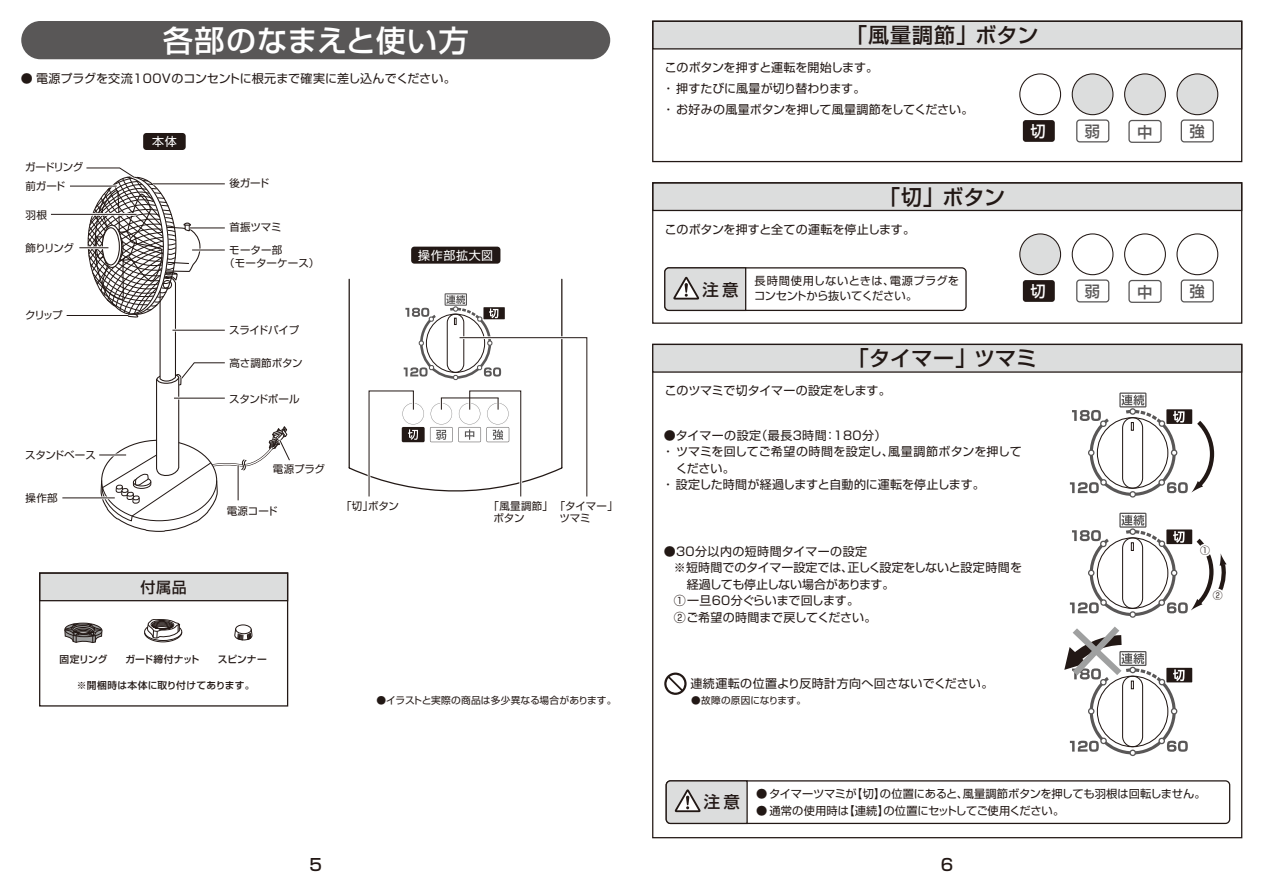
<style>
.page{position:relative;width:1263px;height:893px;background:#fff}
.page>*{position:absolute;margin:0;border:0;box-sizing:border-box;transform-origin:0 0}
.t1{font:500 30px "Shin Go Pro";letter-spacing:.04em;color:#fff}
.t2{font:500 21px "Shin Go Pro";letter-spacing:.005em;color:#221815}
.t3{font:500 16.5px "Shin Go Pro";color:#221815}
.t4{font:500 15.3px "Shin Go Pro";color:#595757}
.t5{font:500 15.3px "Shin Go Pro";color:#fff}
.t6{font:500 15px "Shin Go Pro";color:#221815}
.t7{font:12px/21px "Shin Go Pro";color:#221815}
.t8{font:12px "Shin Go Pro";letter-spacing:.035em;color:#221815}
.t9{font:12px "Shin Go Pro";letter-spacing:.03em;color:#221815}
.t10{font:12px "Shin Go Pro";letter-spacing:-.025em;color:#221815}
.t11{font:12px "Shin Go Pro";letter-spacing:.05em;color:#fff}
.t12{font:11.25px/16.5px "Shin Go Pro";letter-spacing:-.01em;color:#221815}
.t13{font:10.5px/22.6px "Shin Go Pro";letter-spacing:-.015em;color:#221815}
.t14{font:10.5px/12px "Shin Go Pro";letter-spacing:.005em;color:#221815}
.t15{font:10.5px/18.6px "Shin Go Pro";letter-spacing:-.075em;color:#221815}
.t16{font:9.9px "Shin Go Pro";color:#221815}
.t17{font:500 9.75px "Shin Go Pro";letter-spacing:.015em;color:#221815}
.t18{font:9.75px "Shin Go Pro";letter-spacing:.005em;color:#221815}
.t19{font:9.6px "Shin Go Pro";letter-spacing:-.005em;color:#221815}
</style>
<div class="page">
<div style="left:21px;top:21px;width:589px;height:38px;background:#595757;border-radius:19px"></div>
<div style="left:652px;top:21px;width:590px;height:29px;background:#dcdddd;border:1px solid #221815"></div>
<div style="left:652px;top:21px;width:590px;height:141px;border:1px solid #221815"></div>
<div style="left:652px;top:182px;width:590px;height:29px;background:#dcdddd;border:1px solid #221815"></div>
<div style="left:652px;top:182px;width:590px;height:142px;border:1px solid #221815"></div>
<div style="left:666px;top:780px;width:564px;height:44px;border:1px solid #221815;border-radius:4px"></div>
<svg style="left:665px;top:780px;width:83px;height:45px;background:#c5c4c4"></svg>
<div style="left:664px;top:267px;width:303px;height:44px;border:1px solid #221815;border-radius:4px"></div>
<svg style="left:664px;top:267px;width:83px;height:45px;background:#c5c5c4"></svg>
<svg style="left:664px;top:673px;width:23px;height:22px"></svg>
<div style="left:652px;top:344px;width:590px;height:29px;background:#dcdddd;border:1px solid #221815"></div>
<div style="left:1019px;top:73px;width:42px;height:42px;border:1px solid #221815;border-radius:50%"></div>
<div style="left:1072px;top:74px;width:41px;height:41px;background:#dcdddd;border-radius:50%"></div>
<div style="left:1072px;top:73px;width:41px;height:42px;border:1px solid #221815;border-radius:50%"></div>
<div style="left:1125px;top:74px;width:40px;height:41px;background:#dcdddd;border-radius:50%"></div>
<div style="left:1124px;top:73px;width:42px;height:42px;border:1px solid #221815;border-radius:50%"></div>
<div style="left:1177px;top:74px;width:41px;height:41px;background:#dcdddd;border-radius:50%"></div>
<div style="left:1176px;top:73px;width:42px;height:42px;border:1px solid #221815;border-radius:50%"></div>
<div style="left:1023px;top:120px;width:32px;height:22px;background:#221815;border-radius:3px"></div>
<div style="left:1076px;top:119px;width:33px;height:23px;border:1px solid #595757;border-radius:3px"></div>
<div style="left:1128px;top:120px;width:34px;height:23px;border:1px solid #595757;border-radius:3px"></div>
<div style="left:1181px;top:119px;width:33px;height:23px;border:1px solid #595757;border-radius:3px"></div>
<div style="left:1020px;top:234px;width:40px;height:41px;background:#dcdddd;border-radius:50%"></div>
<div style="left:1019px;top:233px;width:42px;height:42px;border:1px solid #221815;border-radius:50%"></div>
<div style="left:1072px;top:233px;width:41px;height:42px;border:1px solid #221815;border-radius:50%"></div>
<div style="left:1124px;top:233px;width:42px;height:42px;border:1px solid #221815;border-radius:50%"></div>
<div style="left:1176px;top:233px;width:42px;height:42px;border:1px solid #221815;border-radius:50%"></div>
<div style="left:1023px;top:280px;width:32px;height:22px;background:#221815;border-radius:3px"></div>
<div style="left:1076px;top:279px;width:33px;height:23px;border:1px solid #595757;border-radius:3px"></div>
<div style="left:1128px;top:280px;width:34px;height:23px;border:1px solid #595757;border-radius:3px"></div>
<div style="left:1181px;top:279px;width:33px;height:23px;border:1px solid #595757;border-radius:3px"></div>
<div style="left:1119px;top:392px;width:27px;height:15px;border:1px solid #595757"></div>
<svg style="left:1070px;top:395px;width:144px;height:103px"></svg>
<div style="left:1119px;top:513px;width:27px;height:15px;border:1px solid #595757"></div>
<svg style="left:1070px;top:515px;width:156px;height:103px"></svg>
<div style="left:1166px;top:668px;width:26px;height:14px;background:#221815"></div>
<svg style="left:1064px;top:627px;width:124px;height:129px"></svg>
<div style="left:39px;top:572px;width:249px;height:29px;background:#dcdddd;border:1px solid #221815"></div>
<div style="left:39px;top:572px;width:249px;height:135px;border:1px solid #221815"></div>
<svg style="left:144px;top:619px;width:38px;height:24px"></svg>
<div style="left:143px;top:133px;width:43px;height:17px;background:#221815;border-radius:3px"></div>
<div style="left:411px;top:247px;width:89px;height:17px;background:#221815;border-radius:3px"></div>
<svg style="left:234px;top:624px;width:19px;height:17px"></svg>
<svg style="left:64px;top:622px;width:39px;height:21px"></svg>
<hr style="left:62px;top:497px;width:53px;height:1px;background:#221815">
<hr style="left:67px;top:315px;width:61px;height:1px;background:#221815">
<hr style="left:70px;top:186px;width:47px;height:1px;background:#221815">
<hr style="left:51px;top:214px;width:86px;height:1px;background:#221815">
<svg style="left:72px;top:167px;width:218px;height:365px"></svg>
<hr style="left:190px;top:227px;width:35px;height:2px;background:#fff">
<hr style="left:190px;top:228px;width:35px;height:1px;background:#221815">
<hr style="left:192px;top:249px;width:33px;height:2px;background:#fff">
<hr style="left:192px;top:250px;width:33px;height:1px;background:#221815">
<hr style="left:153px;top:182px;width:72px;height:3px;background:#fff">
<hr style="left:153px;top:183px;width:72px;height:1px;background:#221815">
<svg style="left:348px;top:278px;width:215px;height:198px"></svg>
<div style="left:445px;top:293px;width:22px;height:13px;border:1px solid #595757"></div>
<svg style="left:366px;top:295px;width:222px;height:202px"></svg>
<hr style="left:441px;top:398px;width:57px;height:1px;background:#221815">
<h1 class="t1" style="left:163px;top:16px;width:307px">各部のなまえと使い方</h1>
<p class="t7" style="left:21px;top:66px;width:437px">● 電源プラグを交流100Vのコンセントに根元まで確実に差し込んでください。</p>
<p class="t15" style="left:25px;top:157px;width:60px">ガードリング前ガード</p>
<p class="t13" style="left:26px;top:202px;width:23px">羽根</p>
<p class="t13" style="left:26px;top:235px;width:50px">飾りリング</p>
<p class="t13" style="left:25px;top:302px;width:39px">クリップ</p>
<p class="t13" style="left:25px;top:443px;width:72px">スタンドベース</p>
<p class="t13" style="left:26px;top:486px;width:34px">操作部</p>
<p class="t11" style="left:152px;top:132px;width:26px">本体</p>
<p class="t6" style="left:140px;top:575px;width:48px">付属品</p>
<p class="t13" style="left:229px;top:171px;width:41px">後ガード</p>
<p class="t13" style="left:229px;top:215px;width:55px">首振ツマミモーター部</p>
<p class="t14" style="left:224px;top:255px;width:97px">（モーターケース）</p>
<p class="t13" style="left:229px;top:317px;width:72px">スライドパイプ</p>
<p class="t13" style="left:229px;top:350px;width:75px">高さ調節ボタン</p>
<p class="t13" style="left:229px;top:386px;width:72px">スタンドポール</p>
<p class="t11" style="left:418px;top:245px;width:76px">操作部拡大図</p>
<p class="t13" style="left:273px;top:457px;width:54px">電源プラグ</p>
<p class="t13" style="left:227px;top:498px;width:52px">電源コード</p>
<p class="t13" style="left:341px;top:493px;width:59px">「切」ボタン</p>
<p class="t14" style="left:494px;top:499px;width:126px;text-indent:-5px">「風量調節」「タイマー」ボタン</p>
<p class="t13" style="left:559px;top:505px;width:33px">ツマミ</p>
<p class="t17" style="left:59px;top:651px;width:49px">固定リング</p>
<p class="t17" style="left:125px;top:651px;width:76px">ガード締付ナット</p>
<p class="t17" style="left:218px;top:651px;width:51px">スピンナー</p>
<p class="t17" style="left:77px;top:678px;width:179px">※開梱時は本体に取り付けてあります。</p>
<p class="t18" style="left:376px;top:692px;width:242px">●イラストと実際の商品は多少異なる場合があります。</p>
<h2 class="t2" style="left:846px;top:18px;width:194px">「風量調節」ボタン</h2>
<p class="t7" style="left:662px;top:56px;width:313px">このボタンを押すと運転を開始します。<br>・ 押すたびに風量が切り替わります。<br>・ お好みの風量ボタンを押して風量調節をしてください。</p>
<h2 class="t2" style="left:879px;top:179px;width:128px">「切」ボタン</h2>
<p class="t7" style="left:665px;top:217px;width:252px">このボタンを押すと全ての運転を停止します。</p>
<p class="t12" style="left:702px;top:272px;width:258px;line-height:15px;text-indent:52px">長時間使用しないときは、電源プラグを<sup>注意</sup> コンセントから抜いてください。</p>
<p class="t5" style="left:1030px;top:119px;width:17px">切</p>
<p class="t4" style="left:1085px;top:119px;width:17px">弱</p>
<p class="t4" style="left:1137px;top:119px;width:17px">中</p>
<p class="t4" style="left:1190px;top:119px;width:17px">強</p>
<p class="t5" style="left:1030px;top:279px;width:17px">切</p>
<p class="t4" style="left:1085px;top:279px;width:17px">弱</p>
<p class="t4" style="left:1137px;top:279px;width:17px">中</p>
<p class="t4" style="left:1190px;top:279px;width:17px">強</p>
<h2 class="t2" style="left:848px;top:341px;width:191px">「タイマー」ツマミ</h2>
<p class="t7" style="left:665px;top:379px;width:227px">このツマミで切タイマーの設定をします。</p>
<p class="t8" style="left:664px;top:426px;width:224px">●タイマーの設定（最長3時間：180分）</p>
<p class="t7" style="left:662px;top:440px;width:361px">・ ツマミを回してご希望の時間を設定し、風量調節ボタンを押して</p>
<p class="t7" style="left:676px;top:456px;width:61px">ください。</p>
<p class="t7" style="left:662px;top:473px;width:324px">・ 設定した時間が経過しますと自動的に運転を停止します。</p>
<p class="t8" style="left:664px;top:541px;width:205px">●30分以内の短時間タイマーの設定</p>
<p class="t7" style="left:661px;top:555px;width:362px">　※短時間でのタイマー設定では、正しく設定をしないと設定時間を</p>
<p class="t10" style="left:687px;top:574px;width:209px">経過しても停止しない場合があります。</p>
<p class="t7" style="left:674px;top:588px;width:187px">①一旦60分ぐらいまで回します。</p>
<p class="t7" style="left:674px;top:605px;width:204px">②ご希望の時間まで戻してください。</p>
<p class="t9" style="left:690px;top:673px;width:304px">連続運転の位置より反時計方向へ回さないでください。</p>
<p class="t19" style="left:691px;top:692px;width:116px">●故障の原因になります。</p>
<p class="t16" style="left:1200px;top:542px;width:11px">①</p>
<p class="t16" style="left:1213px;top:587px;width:11px">②</p>
<p class="t12" style="left:704px;top:784px;width:503px;text-indent:52px">● タイマーツマミが【切】の位置にあると、風量調節ボタンを押しても羽根は回転しません。<sup>注意</sup> ● 通常の使用時は【連続】の位置にセットしてご使用ください。</p>
<h3 class="t3" style="left:309px;top:851px;width:14px">5</h3>
<h3 class="t3" style="left:941px;top:851px;width:14px">6</h3>
</div>
